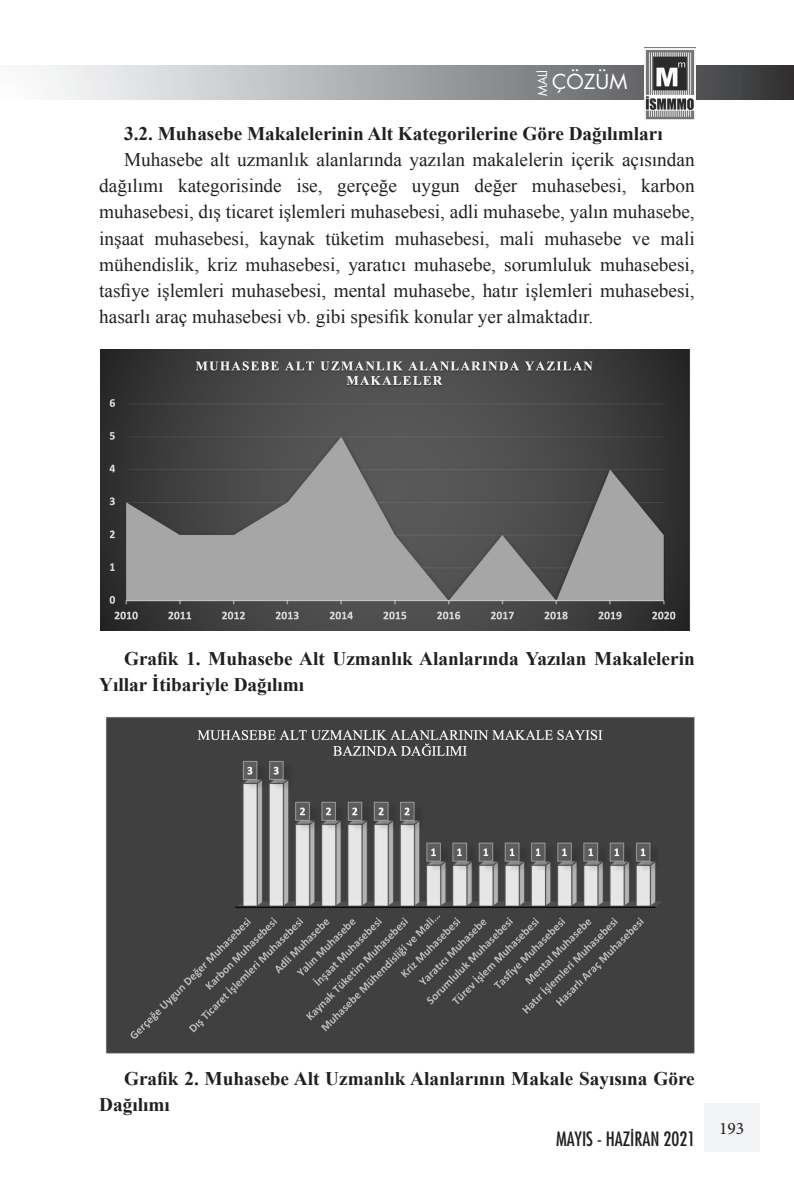
<style>
.page{position:relative;width:794px;height:1191px;background:#fff}
.page>*{position:absolute;margin:0;border:0;box-sizing:border-box;transform-origin:0 0}
.t1{font:20.12px "Futura Book Tr";color:#fff}
.t2{font:19.25px/26.2px "Times New Roman";color:#231f20;text-align:justify}
.t3{font:700 19.25px/26.2px "Times New Roman";color:#231f20}
.t4{font:19.25px "Futura Cond Nr Tr";color:#231f20}
.t5{font:17.5px "Minion Pro";color:#231f20}
.t6{font:12.25px "Futura Book Tr";color:#fff}
</style>
<div class="page">
<div style="left:0;top:65px;width:794px;height:35px;background:linear-gradient(to right,#fff,#3c3d3f)"></div>
<img style="left:644px;top:47px;width:51px;height:73px">
<div style="left:704px;top:1103px;width:55px;height:48px;background:#f2f3f4"></div>
<img style="left:100px;top:350px;width:590px;height:280px">
<img style="left:105px;top:716px;width:590px;height:338px">
<p class="t6" style="left:534px;top:96px;width:27px;rotate:-90deg">MALİ</p>
<p class="t1" style="left:552px;top:68px;width:77px">ÇÖZÜM</p>
<p class="t3" style="left:124px;top:119px;width:540px">3.2. Muhasebe Makalelerinin Alt Kategorilerine Göre Dağılımları</p>
<p class="t2" style="left:99px;top:146px;width:597px;text-indent:25px">Muhasebe alt uzmanlık alanlarında yazılan makalelerin içerik açısından dağılımı kategorisinde ise, gerçeğe uygun değer muhasebesi, karbon muhasebesi, dış ticaret işlemleri muhasebesi, adli muhasebe, yalın muhasebe, inşaat muhasebesi, kaynak tüketim muhasebesi, mali muhasebe ve mali mühendislik, kriz muhasebesi, yaratıcı muhasebe, sorumluluk muhasebesi, tasfiye işlemleri muhasebesi, mental muhasebe, hatır işlemleri muhasebesi, hasarlı araç muhasebesi vb. gibi spesifik konular yer almaktadır.</p>
<p class="t3" style="left:99px;top:644px;width:597px;text-indent:25px">Grafik 1. Muhasebe Alt Uzmanlık Alanlarında Yazılan Makalelerin<br>Yıllar İtibariyle Dağılımı</p>
<p class="t3" style="left:99px;top:1064px;width:597px;text-indent:25px">Grafik 2. Muhasebe Alt Uzmanlık Alanlarının Makale Sayısına Göre<br>Dağılımı</p>
<p class="t4" style="left:556px;top:1126px;width:141px">MAYIS - HAZIRAN 2021</p>
<p class="t5" style="left:719px;top:1116px;width:27px">193</p>
</div>
